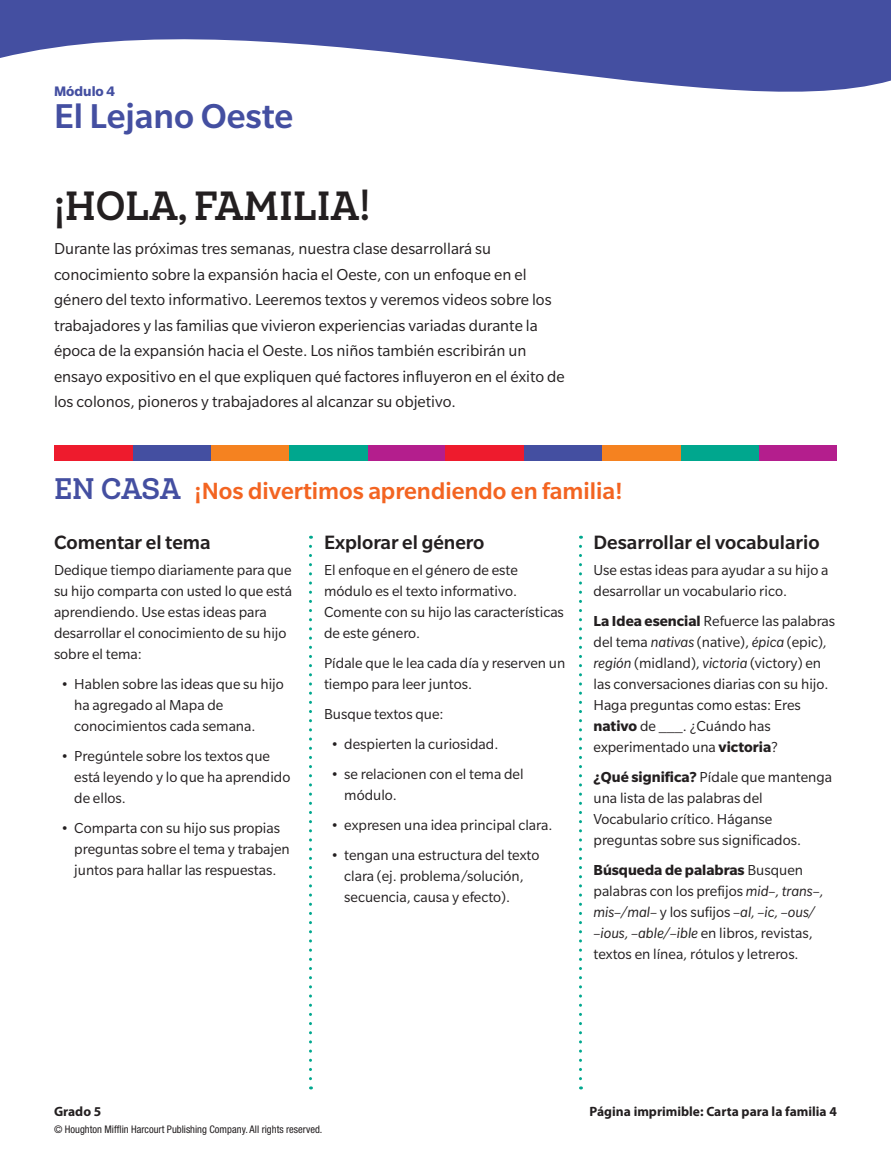
<style>
.page{position:relative;width:891px;height:1175px;background:#fff}
.page>*{position:absolute;margin:0;border:0;box-sizing:border-box;transform-origin:0 0}
.h3_hello_family{font:700 39px "Queulat HMH Cnd";color:#231f20}
.h1_m4{font:500 37.5px "Slate Pro";color:#444fa1}
.h4_runin_m4{font:500 25.5px "Slate Pro";color:#f36421}
.t1{font:500 21px "Slate Pro";color:#231f20}
.p_intro_text{font:17.25px/25.5px "Slate Pro";color:#231f20}
.p_body{font:15.75px/21px "Slate Pro";color:#231f20}
.h2_m4{font:700 15px "Slate Pro";color:#444fa1}
.footer_right{font:700 13.5px "Myriad Pro";color:#231f20}
.t2{font:condensed 10.5px "Helvetica Neue LT Std";color:#231f20}
.s1{font-family:"Queulat HMH Cnd";font-weight:700;font-size:28.5px;color:#444fa1}
.s2{font-weight:700}
.s3{font-style:italic}
</style>
<div class="page">
<svg style="left:0;top:0;width:891px;height:92px;fill:#444fa1"></svg>
<div style="left:759px;top:446px;width:78px;height:14px;background:#b41e8d"></div>
<div style="left:680px;top:446px;width:79px;height:14px;background:#00a78e"></div>
<div style="left:602px;top:446px;width:78px;height:14px;background:#f58220"></div>
<div style="left:367px;top:446px;width:79px;height:14px;background:#b41e8d"></div>
<div style="left:289px;top:446px;width:78px;height:14px;background:#00a78e"></div>
<div style="left:211px;top:446px;width:78px;height:14px;background:#f58220"></div>
<div style="left:132px;top:446px;width:79px;height:14px;background:#444fa1"></div>
<svg style="left:54px;top:446px;width:78px;height:14px"></svg>
<div style="left:524px;top:446px;width:78px;height:14px;background:#444fa1"></div>
<svg style="left:446px;top:446px;width:78px;height:14px"></svg>
<svg style="left:309px;top:546px;width:3px;height:543px"></svg>
<svg style="left:579px;top:546px;width:3px;height:543px"></svg>
<p class="h2_m4" style="left:54px;top:83px;width:63px">Módulo 4</p>
<p class="h1_m4" style="left:54px;top:96px;width:241px">El Lejano Oeste</p>
<p class="h3_hello_family" style="left:54px;top:179px;width:318px">¡HOLA, FAMILIA!</p>
<p class="p_intro_text" style="left:54px;top:236px;width:512px">Durante las próximas tres semanas, nuestra clase desarrollará su conocimiento sobre la expansión hacia el Oeste, con un enfoque en el género del texto informativo. Leeremos textos y veremos videos sobre los trabajadores y las familias que vivieron experiencias variadas durante la época de la expansión hacia el Oeste. Los niños también escribirán un ensayo expositivo en el que expliquen qué factores influyeron en el éxito de los colonos, pioneros y trabajadores al alcanzar su objetivo.</p>
<p class="h4_runin_m4" style="left:54px;top:477px;width:570px"><span class="s1">EN CASA</span> ¡Nos divertimos aprendiendo en familia!</p>
<p class="t1" style="left:54px;top:531px;width:158px">Comentar el tema</p>
<p class="p_body" style="left:54px;top:559px;width:240px">Dedique tiempo diariamente para que su hijo comparta con usted lo que está aprendiendo. Use estas ideas para desarrollar el conocimiento de su hijo sobre el tema:</p>
<p class="p_body" style="left:74px;top:673px;width:211px;text-indent:-14px">• Hablen sobre las ideas que su hijo ha agregado al Mapa de conocimientos cada semana.</p>
<p class="p_body" style="left:74px;top:745px;width:218px;text-indent:-14px">• Pregúntele sobre los textos que está leyendo y lo que ha aprendido de ellos.</p>
<p class="p_body" style="left:74px;top:817px;width:217px;text-indent:-14px">• Comparta con su hijo sus propias preguntas sobre el tema y trabajen juntos para hallar las respuestas.</p>
<p class="t1" style="left:324px;top:531px;width:162px">Explorar el género</p>
<p class="p_body" style="left:324px;top:559px;width:241px">El enfoque en el género de este módulo es el texto informativo.<br>Comente con su hijo las características de este género.</p>
<p class="p_body" style="left:324px;top:652px;width:243px">Pídale que le lea cada día y reserven un tiempo para leer juntos.</p>
<p class="p_body" style="left:324px;top:703px;width:121px">Busque textos que:</p>
<p class="p_body" style="left:331px;top:733px;width:169px">• despierten la curiosidad.</p>
<p class="p_body" style="left:344px;top:763px;width:181px;text-indent:-14px">• se relacionen con el tema del módulo.</p>
<p class="p_body" style="left:331px;top:814px;width:223px">• expresen una idea principal clara.</p>
<p class="p_body" style="left:344px;top:844px;width:197px;text-indent:-14px">• tengan una estructura del texto clara (ej. problema/solución, secuencia, causa y efecto).</p>
<p class="t1" style="left:594px;top:531px;width:228px">Desarrollar el vocabulario</p>
<p class="p_body" style="left:594px;top:559px;width:236px">Use estas ideas para ayudar a su hijo a desarrollar un vocabulario rico.</p>
<p class="p_body" style="left:594px;top:610px;width:243px"><span class="s2">La Idea esencial</span> Refuerce las palabras del tema <span class="s3">nativas</span> (native), <span class="s3">épica</span> (epic)<span class="s3">, región</span> (midland), <span class="s3">victoria</span> (victory) en las conversaciones diarias con su hijo.<br>Haga preguntas como estas: Eres <span class="s2">nativo</span> de ___. ¿Cuándo has experimentado una <span class="s2">victoria</span>?</p>
<p class="p_body" style="left:594px;top:766px;width:240px"><span class="s2">¿Qué significa?</span> Pídale que mantenga una lista de las palabras del<br>Vocabulario crítico. Háganse preguntas sobre sus significados.</p>
<p class="p_body" style="left:594px;top:859px;width:231px"><span class="s2">Búsqueda de palabras</span> Busquen palabras con los prefijos <span class="s3">mid–, trans–, mis–/mal–</span> y los sufijos <span class="s3">–al, –ic, –ous/ –ious, –able/–ible</span> en libros, revistas, textos en línea, rótulos y letreros.</p>
<p class="footer_right" style="left:54px;top:1104px;width:49px">Grado 5</p>
<p class="footer_right" style="left:590px;top:1104px;width:249px">Página imprimible: Carta para la familia 4</p>
<p class="t2" style="left:54px;top:1123px;width:270px">© Houghton Mifflin Harcourt Publishing Company. All rights reserved.</p>
</div>
